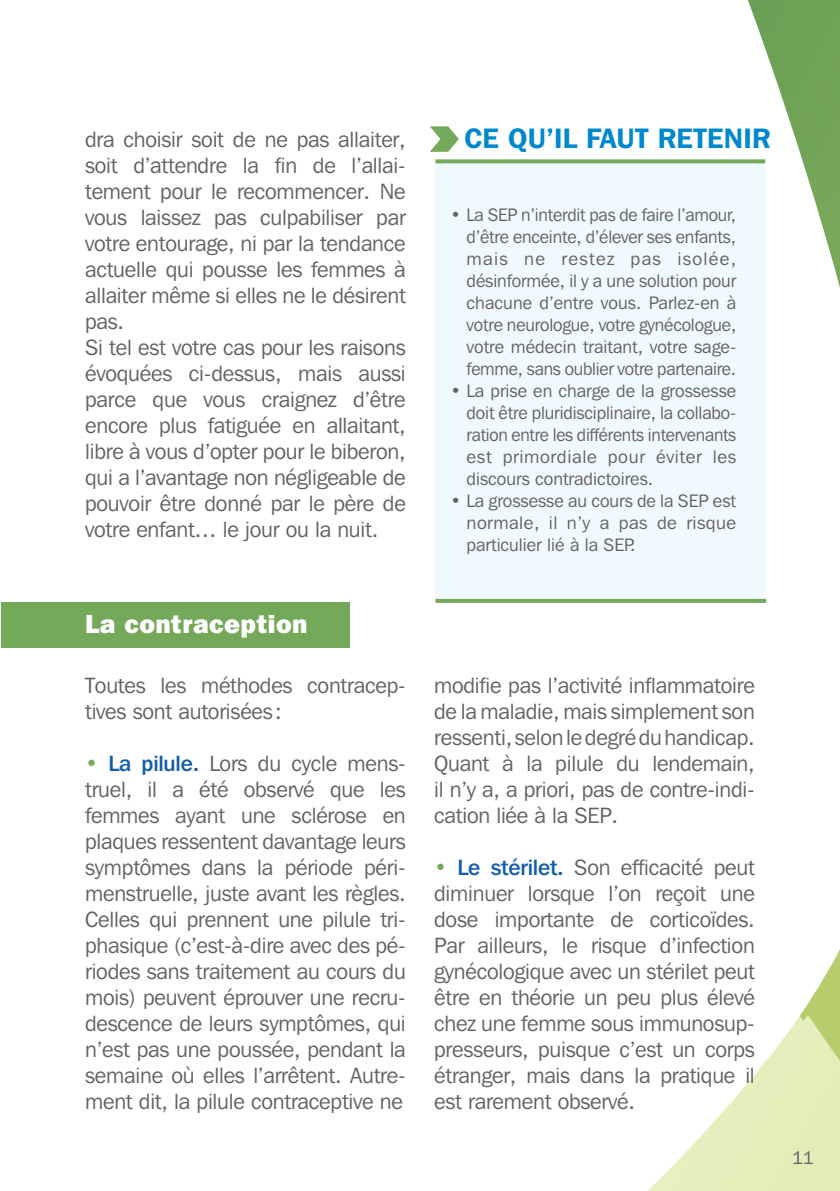
<style>
.page{position:relative;width:840px;height:1191px;background:#fff}
.page>*{position:absolute;margin:0;border:0;box-sizing:border-box;transform-origin:0 0}
.t1{font:600 28px "Franklin Gothic IT Cby BT";letter-spacing:.01em;color:#0088ce}
.t2{font:800 26px "Franklin Gothic IT Cby BT";letter-spacing:.015em;color:#fff}
.t3{font:22px/26px "Franklin Gothic IT Cby BT";letter-spacing:-.01em;color:#636366;text-align:justify}
.t4{font:18px/22px "Franklin Gothic IT Cby BT";color:#636366;text-align:justify}
.s1{font-weight:500;color:#75a95a}
.s2{font-weight:500;color:#135cab}
</style>
<div class="page">
<svg style="left:748px;top:0;width:91px;height:556px"></svg>
<svg style="left:654px;top:556px;width:185px;height:635px"></svg>
<svg style="left:756px;top:0;width:83px;height:257px"></svg>
<div style="left:1px;top:602px;width:349px;height:46px;background:#75a95a"></div>
<div style="left:435px;top:161px;width:329px;height:440px;background:#f0f9fd"></div>
<svg style="left:430px;top:126px;width:28px;height:26px"></svg>
<svg style="left:435px;top:159px;width:329px;height:4px"></svg>
<svg style="left:435px;top:599px;width:330px;height:4px"></svg>
<p class="t3" style="left:85px;top:126px;width:322px;text-align:left">dra choisir soit de ne pas allaiter, soit d’attendre la fin de l’allai&shy;tement pour le recommencer. Ne vous laissez pas culpabiliser par votre entourage, ni par la tendance actuelle qui pousse les femmes à allaiter même si elles ne le désirent pas.<br>Si tel est votre cas pour les raisons évoquées ci-dessus, mais aussi parce que vous craignez d’être encore plus fatiguée en allaitant, libre à vous d’opter pour le biberon, qui a l’avantage non négligeable de pouvoir être donné par le père de votre enfant… le jour ou la nuit.</p>
<p class="t2" style="left:85px;top:607px;width:224px">La contraception</p>
<p class="t3" style="left:85px;top:672px;width:322px">Toutes les méthodes contracep&shy;tives sont autorisées:</p>
<p class="t3" style="left:85px;top:750px;width:322px"><span class="s1">•</span> <span class="s2">La pilule.</span> Lors du cycle mens&shy;truel, il a été observé que les femmes ayant une sclérose en plaques ressentent davantage leurs symptômes dans la période péri&shy;menstruelle, juste avant les règles.<br>Celles qui prennent une pilule tri&shy;phasique (c’est-à-dire avec des pé&shy;riodes sans traitement au cours du mois) peuvent éprouver une recru&shy;descence de leurs symptômes, qui n’est pas une poussée, pendant la semaine où elles l’arrêtent. Autre&shy;ment dit, la pilule contraceptive ne</p>
<p class="t1" style="left:464px;top:120px;width:307px">CE QU’IL FAUT RETENIR</p>
<p class="t4" style="left:466px;top:204px;width:271px;text-indent:-16px">• La SEP n’interdit pas de faire l’amour, d’être enceinte, d’élever ses enfants, mais ne restez pas isolée, désinformée, il y a une solution pour chacune d’entre vous. Parlez-en à votre neurologue, votre gynécologue, votre médecin traitant, votre sage&shy;femme, sans oublier votre partenaire.</p>
<p class="t4" style="left:466px;top:380px;width:271px;text-indent:-16px">• La prise en charge de la grossesse doit être pluridisciplinaire, la collabo&shy;ration entre les différents intervenants est primordiale pour éviter les discours contradictoires.</p>
<p class="t4" style="left:466px;top:490px;width:271px;text-indent:-16px">• La grossesse au cours de la SEP est normale, il n’y a pas de risque particulier lié à la SEP.</p>
<p class="t3" style="left:434px;top:672px;width:322px">modifie pas l’activité inflammatoire de la maladie, mais simplement son ressenti, selon le degré du handicap.<br>Quant à la pilule du lendemain, il n’y a, a priori, pas de contre-indi&shy;cation liée à la SEP.</p>
<p class="t3" style="left:434px;top:854px;width:322px"><span class="s1">•</span> <span class="s2">Le stérilet.</span> Son efficacité peut diminuer lorsque l’on reçoit une dose importante de corticoïdes.<br>Par ailleurs, le risque d’infection gynécologique avec un stérilet peut être en théorie un peu plus élevé chez une femme sous immunosup&shy;presseurs, puisque c’est un corps étranger, mais dans la pratique il est rarement observé.</p>
<p class="t4" style="left:791px;top:1146px;width:23px">11</p>
</div>
